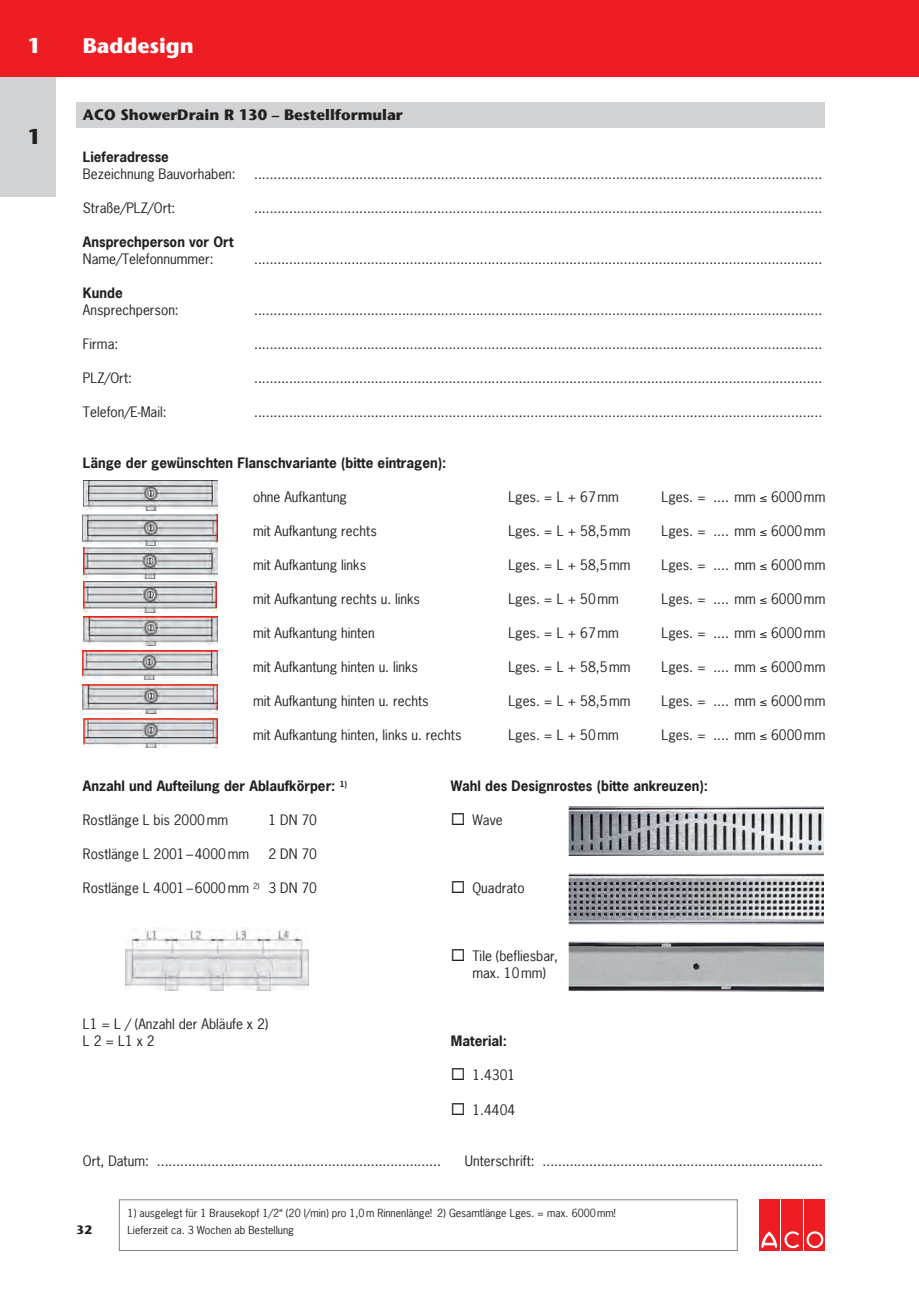
<style>
.page{position:relative;width:919px;height:1289px;background:#fff}
.page>*{position:absolute;margin:0;border:0;box-sizing:border-box;transform-origin:0 0}
.t1{font:700 21px "Stone Sans";color:#fff}
.t2{font:700 21px "Stone Sans";color:#231f20}
.t3{font:700 15px "Stone Sans";color:#231f20}
.t4{font:13.5px/17px "News Gothic";color:#231f20}
.t5{font:700 13.5px "News Gothic";color:#231f20}
.t6{font:700 12px "Stone Sans";color:#231f20}
.t7{font:10.5px/17px "News Gothic";color:#231f20}
</style>
<div class="page">
<div style="left:0;top:0;width:55px;height:196px;background:#d1d2d4"></div>
<div style="left:0;top:0;width:906px;height:77px;background:#ee1d23"></div>
<div style="left:906px;top:0;width:12px;height:77px;background:#ee1d23"></div>
<div style="left:758px;top:1199px;width:21px;height:51px;background:#ee1d23"></div>
<svg style="left:761px;top:1231px;width:16px;height:17px"></svg>
<div style="left:781px;top:1199px;width:21px;height:51px;background:#ee1d23"></div>
<svg style="left:784px;top:1230px;width:15px;height:18px"></svg>
<div style="left:804px;top:1199px;width:21px;height:51px;background:#ee1d23"></div>
<svg style="left:806px;top:1230px;width:17px;height:18px"></svg>
<div style="left:805px;top:1230px;width:18px;height:18px;border:1px solid #ee1d23;border-radius:50%"></div>
<div style="left:809px;top:1233px;width:11px;height:12px;background:#ee1d23;border-radius:50%"></div>
<div style="left:809px;top:1233px;width:11px;height:12px;border:1px solid #ee1d23;border-radius:50%"></div>
<div style="left:119px;top:1199px;width:618px;height:51px;border:1px solid #808285"></div>
<div style="left:77px;top:102px;width:748px;height:26px;background:#d1d2d4"></div>
<img style="left:568px;top:806px;width:255px;height:49px">
<img style="left:568px;top:873px;width:255px;height:51px">
<img style="left:568px;top:941px;width:255px;height:50px">
<img style="left:125px;top:927px;width:183px;height:63px">
<img style="left:83px;top:480px;width:134px;height:30px">
<img style="left:83px;top:514px;width:135px;height:31px">
<img style="left:84px;top:547px;width:133px;height:31px">
<img style="left:84px;top:582px;width:133px;height:30px">
<img style="left:83px;top:617px;width:134px;height:28px">
<img style="left:83px;top:650px;width:135px;height:29px">
<img style="left:83px;top:684px;width:135px;height:29px">
<img style="left:83px;top:718px;width:134px;height:29px">
<h1 class="t1" style="left:27px;top:33px;width:15px">1</h1>
<h1 class="t1" style="left:83px;top:33px;width:112px">Baddesign</h1>
<h1 class="t2" style="left:27px;top:124px;width:15px">1</h1>
<p class="t3" style="left:83px;top:106px;width:321px">ACO ShowerDrain R 130 – Bestellformular</p>
<p class="t5" style="left:83px;top:148px;width:87px">Lieferadresse</p>
<p class="t4" style="left:83px;top:165px;width:154px">Bezeichnung Bauvorhaben:</p>
<p class="t4" style="left:254px;top:165px;width:569px">..................................................................................................................................................</p>
<p class="t4" style="left:83px;top:199px;width:94px">Straße/PLZ/Ort:</p>
<p class="t4" style="left:254px;top:199px;width:569px">..................................................................................................................................................</p>
<p class="t5" style="left:83px;top:233px;width:152px">Ansprechperson vor Ort</p>
<p class="t4" style="left:83px;top:250px;width:132px">Name/Telefonnummer:</p>
<p class="t4" style="left:254px;top:250px;width:569px">..................................................................................................................................................</p>
<p class="t5" style="left:83px;top:284px;width:41px">Kunde</p>
<p class="t4" style="left:83px;top:301px;width:97px">Ansprechperson:</p>
<p class="t4" style="left:254px;top:301px;width:569px">..................................................................................................................................................</p>
<p class="t4" style="left:83px;top:335px;width:37px">Firma:</p>
<p class="t4" style="left:254px;top:335px;width:569px">..................................................................................................................................................</p>
<p class="t4" style="left:83px;top:369px;width:51px">PLZ/Ort:</p>
<p class="t4" style="left:254px;top:369px;width:569px">..................................................................................................................................................</p>
<p class="t4" style="left:83px;top:403px;width:85px">Telefon/E-Mail:</p>
<p class="t4" style="left:254px;top:403px;width:569px">..................................................................................................................................................</p>
<p class="t5" style="left:83px;top:454px;width:365px">Länge der gewünschten Flanschvariante (bitte eintragen):</p>
<p class="t4" style="left:253px;top:488px;width:95px">ohne Aufkantung</p>
<p class="t4" style="left:508px;top:488px;width:112px">Lges. = L + 67mm</p>
<p class="t4" style="left:661px;top:488px;width:165px">Lges. = .... mm ≤ 6000mm</p>
<p class="t4" style="left:253px;top:522px;width:125px">mit Aufkantung rechts</p>
<p class="t4" style="left:508px;top:522px;width:124px">Lges. = L + 58,5mm</p>
<p class="t4" style="left:661px;top:522px;width:165px">Lges. = .... mm ≤ 6000mm</p>
<p class="t4" style="left:253px;top:556px;width:114px">mit Aufkantung links</p>
<p class="t4" style="left:508px;top:556px;width:124px">Lges. = L + 58,5mm</p>
<p class="t4" style="left:661px;top:556px;width:165px">Lges. = .... mm ≤ 6000mm</p>
<p class="t4" style="left:253px;top:590px;width:168px">mit Aufkantung rechts u. links</p>
<p class="t4" style="left:508px;top:590px;width:112px">Lges. = L + 50mm</p>
<p class="t4" style="left:661px;top:590px;width:165px">Lges. = .... mm ≤ 6000mm</p>
<p class="t4" style="left:253px;top:624px;width:123px">mit Aufkantung hinten</p>
<p class="t4" style="left:508px;top:624px;width:112px">Lges. = L + 67mm</p>
<p class="t4" style="left:661px;top:624px;width:165px">Lges. = .... mm ≤ 6000mm</p>
<p class="t4" style="left:253px;top:658px;width:166px">mit Aufkantung hinten u. links</p>
<p class="t4" style="left:508px;top:658px;width:124px">Lges. = L + 58,5mm</p>
<p class="t4" style="left:661px;top:658px;width:165px">Lges. = .... mm ≤ 6000mm</p>
<p class="t4" style="left:253px;top:692px;width:177px">mit Aufkantung hinten u. rechts</p>
<p class="t4" style="left:508px;top:692px;width:124px">Lges. = L + 58,5mm</p>
<p class="t4" style="left:661px;top:692px;width:165px">Lges. = .... mm ≤ 6000mm</p>
<p class="t4" style="left:253px;top:726px;width:210px">mit Aufkantung hinten, links u. rechts</p>
<p class="t4" style="left:508px;top:726px;width:112px">Lges. = L + 50mm</p>
<p class="t4" style="left:661px;top:726px;width:165px">Lges. = .... mm ≤ 6000mm</p>
<p class="t5" style="left:83px;top:777px;width:266px">Anzahl und Aufteilung der Ablaufkörper: <sup>1)</sup></p>
<p class="t4" style="left:83px;top:811px;width:147px">Rostlänge L bis 2000mm</p>
<p class="t4" style="left:268px;top:811px;width:50px">1 DN 70</p>
<p class="t4" style="left:83px;top:845px;width:168px">Rostlänge L 2001–4000mm</p>
<p class="t4" style="left:268px;top:845px;width:50px">2 DN 70</p>
<p class="t4" style="left:83px;top:879px;width:235px">Rostlänge L 4001–6000mm <sup>2)</sup> 3 DN 70</p>
<p class="t5" style="left:451px;top:777px;width:258px">Wahl des Designrostes (bitte ankreuzen):</p>
<p class="t4" style="left:451px;top:811px;width:53px">◻ Wave</p>
<p class="t4" style="left:451px;top:879px;width:75px">◻ Quadrato</p>
<p class="t4" style="left:83px;top:1015px;width:187px">L1 = L / (Anzahl der Abläufe x 2)<br>L 2 = L1 x 2</p>
<p class="t4" style="left:472px;top:947px;width:87px;text-indent:-21px">◻ Tile (befliesbar, max. 10mm)</p>
<p class="t5" style="left:451px;top:1032px;width:57px">Material:</p>
<p class="t4" style="left:451px;top:1066px;width:66px">◻ 1.4301</p>
<p class="t4" style="left:451px;top:1100px;width:66px">◻ 1.4404</p>
<p class="t4" style="left:83px;top:1151px;width:67px">Ort, Datum:</p>
<p class="t4" style="left:465px;top:1151px;width:71px">Unterschrift:</p>
<p class="t6" style="left:77px;top:1222px;width:17px">32</p>
<p class="t7" style="left:128px;top:1203px;width:489px">1) ausgelegt für 1 Brausekopf 1/2“ (20 l/min) pro 1,0m Rinnenlänge! 2) Gesamtlänge Lges. = max. 6000mm!<br>Lieferzeit ca. 3 Wochen ab Bestellung</p>
</div>
